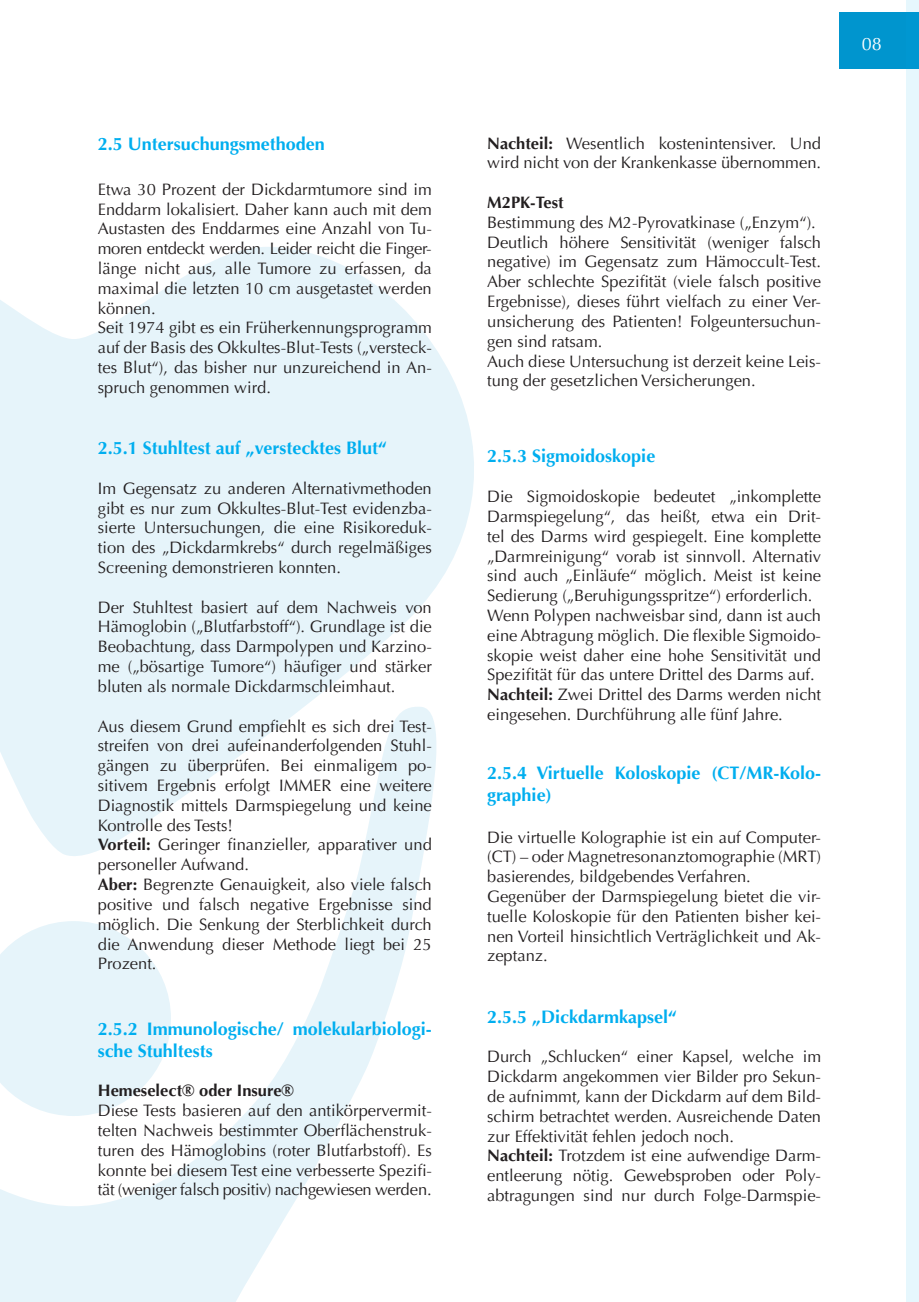
<style>
.page{position:relative;width:919px;height:1302px;background:#fff}
.page>*{position:absolute;margin:0;border:0;box-sizing:border-box;transform-origin:0 0}
.t1{font:700 18px/21.6px "Optima LT";color:#00aeef}
.t2{font:18px "Optima LT";color:#fff}
.t3{font:16.5px/19.8px "Optima LT";color:#231f20;text-align:justify}
.t4{font:700 16.5px "Optima LT";color:#231f20}
.s1{font-weight:700}
</style>
<div class="page">
<svg style="left:0;top:860px;width:422px;height:441px"></svg>
<svg style="left:0;top:247px;width:474px;height:613px;fill:#e6f4fa"></svg>
<div style="left:906px;top:0;width:12px;height:1301px;background:#e6f7fd"></div>
<div style="left:839px;top:13px;width:67px;height:56px;background:#0095ce"></div>
<p class="t1" style="left:98px;top:133px;width:228px">2.5 Untersuchungsmethoden</p>
<p class="t3" style="left:98px;top:179px;width:335px">Etwa 30 Prozent der Dickdarmtumore sind im Enddarm lokalisiert. Daher kann auch mit dem Austasten des Enddarmes eine Anzahl von Tu&shy;moren entdeckt werden. Leider reicht die Finger&shy;länge nicht aus, alle Tumore zu erfassen, da maximal die letzten 10 cm ausgetastet werden können.</p>
<p class="t3" style="left:98px;top:318px;width:335px">Seit 1974 gibt es ein Früherkennungsprogramm auf der Basis des Okkultes-Blut-Tests („versteck&shy;tes Blut“), das bisher nur unzureichend in An&shy;spruch genommen wird.</p>
<p class="t1" style="left:98px;top:437px;width:291px">2.5.1 Stuhltest auf „verstecktes Blut“</p>
<p class="t3" style="left:98px;top:478px;width:335px">Im Gegensatz zu anderen Alternativmethoden gibt es nur zum Okkultes-Blut-Test evidenzba&shy;sierte Untersuchungen, die eine Risikoreduk&shy;tion des „Dickdarmkrebs“ durch regelmäßiges Screening demonstrieren konnten.</p>
<p class="t3" style="left:98px;top:597px;width:335px">Der Stuhltest basiert auf dem Nachweis von Hämoglobin („Blutfarbstoff“). Grundlage ist die Beobachtung, dass Darmpolypen und Karzino&shy;me („bösartige Tumore“) häufiger und stärker bluten als normale Dickdarmschleimhaut.</p>
<p class="t3" style="left:98px;top:716px;width:335px">Aus diesem Grund empfiehlt es sich drei Test&shy;streifen von drei aufeinanderfolgenden Stuhl&shy;gängen zu überprüfen. Bei einmaligem po&shy;sitivem Ergebnis erfolgt IMMER eine weitere Diagnostik mittels Darmspiegelung und keine Kontrolle des Tests!</p>
<p class="t3" style="left:98px;top:835px;width:335px"><span class="s1">Vorteil:</span> Geringer finanzieller, apparativer und personeller Aufwand.</p>
<p class="t3" style="left:98px;top:874px;width:335px"><span class="s1">Aber:</span> Begrenzte Genauigkeit, also viele falsch positive und falsch negative Ergebnisse sind möglich. Die Senkung der Sterblichkeit durch die Anwendung dieser Methode liegt bei 25<br>Prozent.</p>
<p class="t1" style="left:98px;top:1018px;width:335px">2.5.2 Immunologische/ molekularbiologi&shy;sche Stuhltests</p>
<p class="t4" style="left:98px;top:1080px;width:198px">Hemeselect® oder Insure®</p>
<p class="t3" style="left:98px;top:1100px;width:335px">Diese Tests basieren auf den antikörpervermit&shy;telten Nachweis bestimmter Oberflächenstruk&shy;turen des Hämoglobins (roter Blutfarbstoff). Es konnte bei diesem Test eine verbesserte Spezifi&shy;tät (weniger falsch positiv) nachgewiesen werden.</p>
<p class="t3" style="left:487px;top:133px;width:335px"><span class="s1">Nachteil:</span> Wesentlich kostenintensiver. Und wird nicht von der Krankenkasse übernommen.</p>
<p class="t4" style="left:487px;top:193px;width:78px">M2PK-Test</p>
<p class="t3" style="left:487px;top:212px;width:330px">Bestimmung des M2-Pyrovatkinase („Enzym“).</p>
<p class="t3" style="left:487px;top:232px;width:335px">Deutlich höhere Sensitivität (weniger falsch negative) im Gegensatz zum Hämoccult-Test.<br>Aber schlechte Spezifität (viele falsch positive Ergebnisse), dieses führt vielfach zu einer Ver&shy;unsicherung des Patienten! Folgeuntersuchun&shy;gen sind ratsam.</p>
<p class="t3" style="left:487px;top:351px;width:335px">Auch diese Untersuchung ist derzeit keine Leis&shy;tung der gesetzlichen Versicherungen.</p>
<p class="t1" style="left:487px;top:445px;width:170px">2.5.3 Sigmoidoskopie</p>
<p class="t3" style="left:487px;top:486px;width:335px">Die Sigmoidoskopie bedeutet „inkomplette Darmspiegelung“, das heißt, etwa ein Drit&shy;tel des Darms wird gespiegelt. Eine komplette „Darmreinigung“ vorab ist sinnvoll. Alternativ sind auch „Einläufe“ möglich. Meist ist keine Sedierung („Beruhigungsspritze“) erforderlich.</p>
<p class="t3" style="left:487px;top:605px;width:335px">Wenn Polypen nachweisbar sind, dann ist auch eine Abtragung möglich. Die flexible Sigmoido&shy;skopie weist daher eine hohe Sensitivität und Spezifität für das untere Drittel des Darms auf.</p>
<p class="t3" style="left:487px;top:684px;width:335px"><span class="s1">Nachteil:</span> Zwei Drittel des Darms werden nicht eingesehen. Durchführung alle fünf Jahre.</p>
<p class="t1" style="left:487px;top:762px;width:335px">2.5.4 Virtuelle Koloskopie (CT/MR-Kolo&shy;graphie)</p>
<p class="t3" style="left:487px;top:827px;width:335px">Die virtuelle Kolographie ist ein auf Computer-(CT) – oder Magnetresonanztomographie (MRT) basierendes, bildgebendes Verfahren.</p>
<p class="t3" style="left:487px;top:886px;width:335px">Gegenüber der Darmspiegelung bietet die vir&shy;tuelle Koloskopie für den Patienten bisher kei&shy;nen Vorteil hinsichtlich Verträglichkeit und Ak&shy;zeptanz.</p>
<p class="t1" style="left:487px;top:1005px;width:191px">2.5.5 „Dickdarmkapsel“</p>
<p class="t3" style="left:487px;top:1046px;width:335px">Durch „Schlucken“ einer Kapsel, welche im Dickdarm angekommen vier Bilder pro Sekun&shy;de aufnimmt, kann der Dickdarm auf dem Bild&shy;schirm betrachtet werden. Ausreichende Daten zur Effektivität fehlen jedoch noch.</p>
<p class="t3" style="left:487px;top:1145px;width:335px"><span class="s1">Nachteil:</span> Trotzdem ist eine aufwendige Darm&shy;entleerung nötig. Gewebsproben oder Poly&shy;abtragungen sind nur durch Folge-Darmspie-</p>
<p class="t2" style="left:861px;top:33px;width:22px">08</p>
</div>
